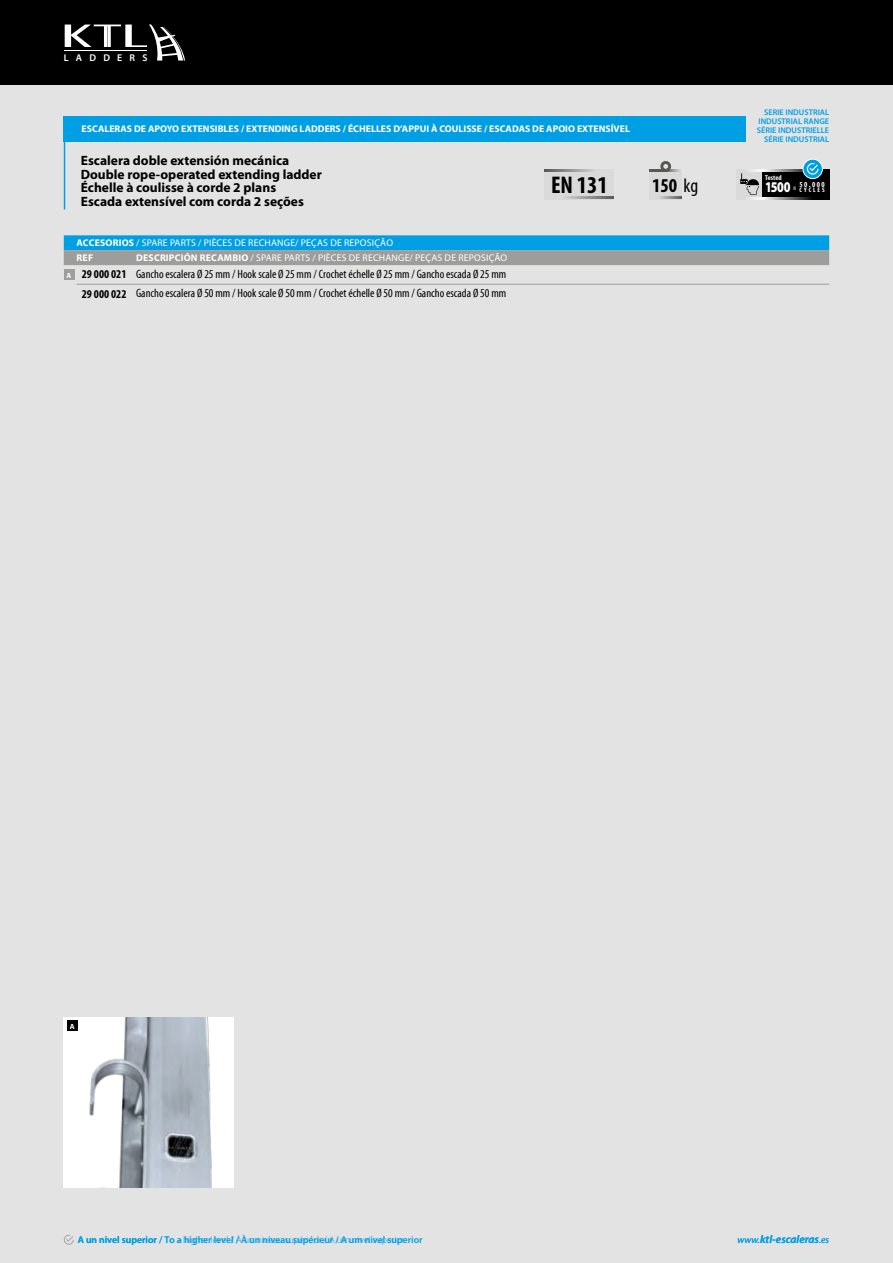
<style>
.page{position:relative;width:893px;height:1263px;background:#e3e3e3}
.page>*{position:absolute;margin:0;border:0;box-sizing:border-box;transform-origin:0 0}
.t1{font:700 condensed 24.15px "Myriad Pro";color:#000}
.t2{font:700 condensed 19.65px "Myriad Pro";color:#000}
.t3{font:900 14.85px "Myriad Pro";color:#fff;scale:.79 1}
.t4{font:700 13.5px/13.5px "Myriad Pro";color:#000}
.t5{font:condensed 12px/19.2px "Myriad";color:#000;text-align:right}
.t6{font:italic 600 11.25px "Myriad Pro";color:#009fe3}
.t7{font:600 9.9px "Myriad Pro";letter-spacing:.735em;color:#fff}
.t8{font:9.75px/14.9px "Myriad Pro";letter-spacing:.02em;color:#fff}
.t9{font:700 9.75px "Myriad Pro";color:#fff}
.t10{font:300 9.75px "Myriad Pro";color:#009fe3}
.t11{font:600 9.75px "Myriad Pro";color:#009fe3}
.t12{font:600 8.25px/9px "Myriad Pro";color:#009fe3;text-align:right}
.t13{font:700 condensed 7.65px "Myriad";color:#fff}
.t14{font:700 7.5px "Myriad Pro";color:#fff}
.t15{font:700 condensed 7.2px "Myriad";color:#fff}
.t16{font:700 condensed 6.45px "Myriad";letter-spacing:.295em;color:#fff}
.t17{font:condensed 5.4px "Myriad";color:#fff}
.s1{font-weight:700}
.s2{font-family:"Myriad Pro";font-weight:700;font-stretch:normal;font-size:7.5px;color:#fff}
.s3{font-family:"Myriad Pro";font-weight:700}
.s4{font-family:"Myriad";font-weight:400}
.s5{font-weight:600}
.s6{font-weight:400;font-size:9.75px}
</style>
<div class="page">
<div style="left:0;top:0;width:893px;height:85px;background:#000"></div>
<svg style="left:65px;top:24px;width:120px;height:37px"></svg>
<div style="left:64px;top:116px;width:682px;height:26px;background:#009fe3"></div>
<hr style="left:64px;top:133px;width:1px;height:76px;background:#009fe3">
<div style="left:649px;top:169px;width:33px;height:30px;background:#dadada"></div>
<hr style="left:649px;top:169px;width:33px;height:3px;background:#575756">
<svg style="left:660px;top:161px;width:11px;height:11px"></svg>
<hr style="left:649px;top:196px;width:33px;height:3px;background:#575756">
<div style="left:545px;top:169px;width:69px;height:30px;background:#dadada"></div>
<hr style="left:545px;top:169px;width:69px;height:3px;background:#575756">
<hr style="left:545px;top:196px;width:69px;height:3px;background:#575756">
<div style="left:762px;top:169px;width:67px;height:30px;background:#000"></div>
<hr style="left:762px;top:169px;width:67px;height:2px;background:#fff">
<hr style="left:762px;top:197px;width:67px;height:2px;background:#fff">
<svg style="left:803px;top:159px;width:19px;height:20px"></svg>
<div style="left:803px;top:159px;width:20px;height:20px;border:1px solid #fff;border-radius:50%"></div>
<svg style="left:807px;top:163px;width:11px;height:12px"></svg>
<div style="left:736px;top:169px;width:26px;height:30px;background:#dadada"></div>
<hr style="left:736px;top:169px;width:26px;height:2px;background:#fff">
<hr style="left:736px;top:197px;width:26px;height:2px;background:#fff">
<svg style="left:740px;top:173px;width:19px;height:22px"></svg>
<svg style="left:64px;top:1235px;width:10px;height:10px"></svg>
<svg style="left:64px;top:235px;width:765px;height:30px;background:#519fc0"></svg>
<hr style="left:77px;top:284px;width:59px;height:1px;background:#9d9d9c">
<hr style="left:136px;top:284px;width:693px;height:1px;background:#9d9d9c">
<div style="left:64px;top:269px;width:10px;height:11px;background:#9d9d9c"></div>
<div style="left:64px;top:1017px;width:170px;height:170px;background:#fff"></div>
<img style="left:89px;top:1017px;width:122px;height:170px">
<div style="left:67px;top:1021px;width:11px;height:10px;background:#000"></div>
<p class="t7" style="left:64px;top:51px;width:85px">LADDERS</p>
<p class="t9" style="left:82px;top:123px;width:550px">ESCALERAS DE APOYO EXTENSIBLES / EXTENDING LADDERS / ÉCHELLES D’APPUI À COULISSE / ESCADAS DE APOIO EXTENSÍVEL</p>
<p class="t12" style="left:757px;top:107px;width:74px">SERIE INDUSTRIAL<br>INDUSTRIAL RANGE<br>SÉRIE INDUSTRIELLE<br>SÉRIE INDUSTRIAL</p>
<p class="t4" style="left:81px;top:153px;width:243px">Escalera doble extensión mecánica Double rope-operated extending ladder Échelle à coulisse à corde 2 plans<br>Escada extensível com corda 2 seções</p>
<p class="t8" style="left:77px;top:236px;width:318px"><span class="s1">ACCESORIOS</span> / SPARE PARTS / PIÈCES DE RECHANGE/ PEÇAS DE REPOSIÇÃO<br><span class="s1">REF</span></p>
<p class="t8" style="left:136px;top:250px;width:373px"><span class="s1">DESCRIPCIÓN RECAMBIO</span> / SPARE PARTS / PIÈCES DE RECHANGE/ PEÇAS DE REPOSIÇÃO</p>
<p class="t5" style="left:67px;top:265px;width:441px"><span class="s2">A</span> <span class="s3">29 000 021</span> Gancho escalera Ø 25 mm / Hook scale Ø 25 mm / Crochet échelle Ø 25 mm / Gancho escada Ø 25 mm<br><span class="s3">29 000 022</span> Gancho escalera Ø 50 mm / Hook scale Ø 50 mm / Crochet échelle Ø 50 mm / Gancho escada Ø 50 mm</p>
<p class="t15" style="left:765px;top:174px;width:18px">Tested</p>
<p class="t3" style="left:765px;top:177px;width:34px">1500</p>
<p class="t17" style="left:793px;top:185px;width:4px">N</p>
<h1 class="t1" style="left:551px;top:170px;width:58px">EN 131</h1>
<h2 class="t2" style="left:652px;top:173px;width:48px">150 <span class="s4">kg</span></h2>
<p class="t13" style="left:800px;top:180px;width:27px">50.000</p>
<p class="t16" style="left:800px;top:187px;width:26px">CYCLES</p>
<p class="t14" style="left:70px;top:1021px;width:6px">A</p>
<p class="t11" style="left:190px;top:1234px;width:235px">igher level / À un niveau supérieur / A um nivel superior</p>
<p class="t10" style="left:78px;top:1234px;width:328px"><span class="s5">A un nivel superior</span> / To a higher level / À un niveau supérieur / A um nivel superior</p>
<p class="t6" style="left:737px;top:1232px;width:93px"><span class="s6">www.</span>ktl-escaleras<span class="s6">.es</span></p>
</div>
